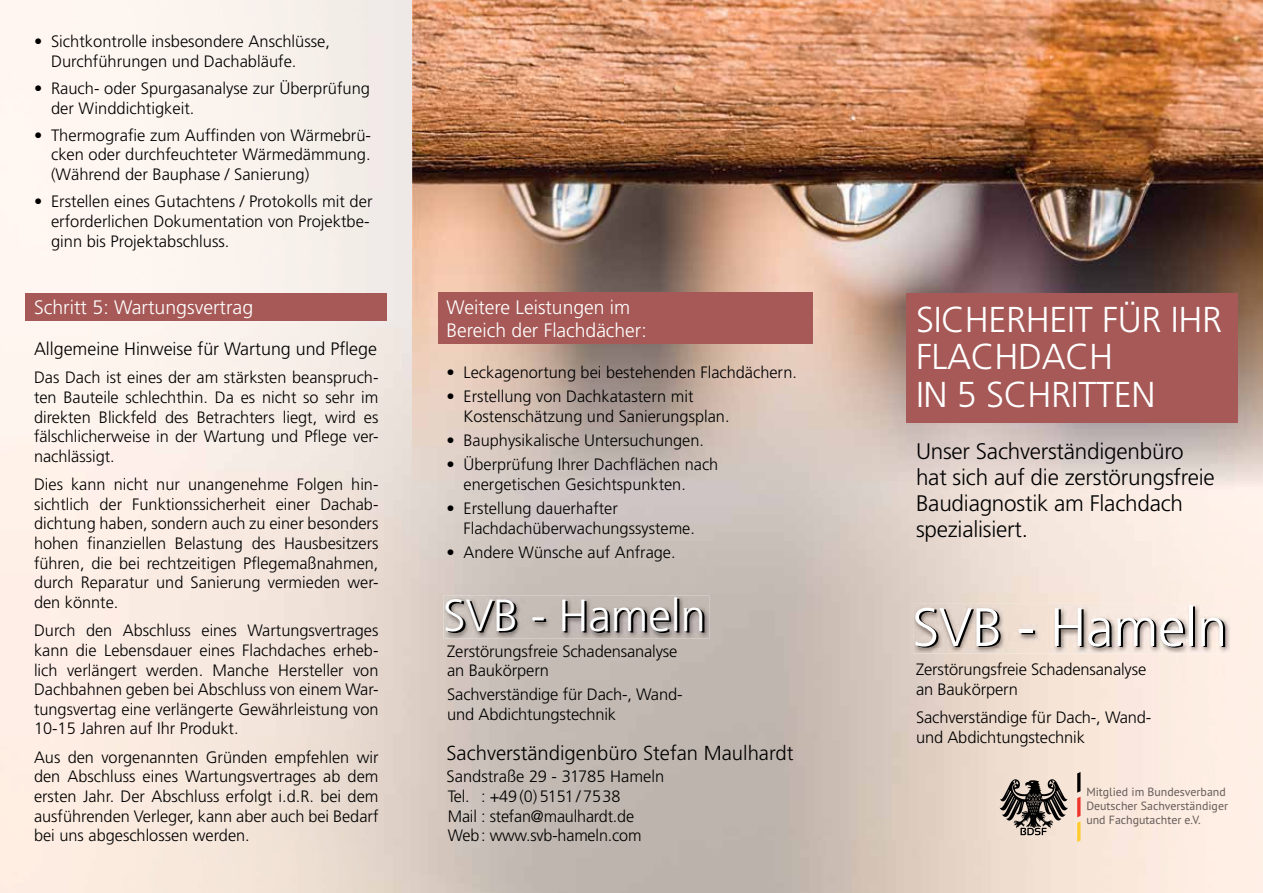
<style>
.page{position:relative;width:1263px;height:893px;background:#fff}
.page>*{position:absolute;margin:0;border:0;box-sizing:border-box;transform-origin:0 0}
.t1{font:300 54px "Frutiger";color:#fff}
.t2{font:300 45px "Frutiger";color:#fff}
.t3{font:300 36px/37.5px "Frutiger";letter-spacing:-.01em;color:#fff}
.t4{font:300 22.5px/26.2px "Frutiger";letter-spacing:-.01em;color:#000}
.t5{font:300 20.25px "Frutiger";color:#000}
.t6{font:300 19.5px/23.4px "Frutiger";color:#fff}
.t7{font:300 18px "Frutiger";color:#000}
.t8{font:300 16.5px/19.6px "Frutiger";color:#000}
.t9{font:11.85px/14.2px "PT Sans";color:#655b59}
</style>
<div class="page">
<img style="left:0;top:0;width:421px;height:893px">
<img style="left:421px;top:493px;width:842px;height:400px">
<img style="left:412px;top:0;width:851px;height:493px">
<div style="left:26px;top:293px;width:361px;height:27px;background:#a65956"></div>
<div style="left:438px;top:293px;width:374px;height:27px;background:#a65956"></div>
<div style="left:438px;top:316px;width:374px;height:27px;background:#a65956"></div>
<div style="left:906px;top:293px;width:331px;height:130px;background:#a65956"></div>
<svg style="left:1077px;top:772px;width:3px;height:70px"></svg>
<svg style="left:999px;top:779px;width:69px;height:56px;background:#897e76"></svg>
<img style="left:913px;top:604px;width:317px;height:49px">
<img style="left:917px;top:606px;width:308px;height:42px">
<img style="left:443px;top:595px;width:266px;height:44px">
<img style="left:448px;top:599px;width:256px;height:34px">
<p class="t8" style="left:51px;top:31px;width:281px;text-indent:-17px">• Sichtkontrolle insbesondere Anschlüsse,<br>Durchführungen und Dachabläufe.</p>
<p class="t8" style="left:51px;top:78px;width:321px;text-indent:-17px">• Rauch- oder Spurgasanalyse zur Überprüfung der Winddichtigkeit.</p>
<p class="t8" style="left:51px;top:125px;width:321px;text-align:justify;text-indent:-17px">• Thermografie zum Auffinden von Wärmebrü&shy;cken oder durchfeuchteter Wärmedämmung. (Während der Bauphase / Sanierung)</p>
<p class="t8" style="left:51px;top:192px;width:323px;text-indent:-17px">• Erstellen eines Gutachtens / Protokolls mit der erforderlichen Dokumentation von Projektbe&shy;ginn bis Projektabschluss.</p>
<p class="t6" style="left:34px;top:296px;width:221px">Schritt 5: Wartungsvertrag</p>
<p class="t7" style="left:34px;top:339px;width:344px">Allgemeine Hinweise für Wartung und Pflege</p>
<p class="t8" style="left:34px;top:368px;width:346px;text-align:justify">Das Dach ist eines der am stärksten beanspruch&shy;ten Bauteile schlechthin. Da es nicht so sehr im direkten Blickfeld des Betrachters liegt, wird es fälschlicherweise in der Wartung und Pflege ver&shy;nachlässigt.</p>
<p class="t8" style="left:34px;top:475px;width:346px;text-align:justify">Dies kann nicht nur unangenehme Folgen hin&shy;sichtlich der Funktionssicherheit einer Dachab&shy;dichtung haben, sondern auch zu einer besonders hohen finanziellen Belastung des Hausbesitzers führen, die bei rechtzeitigen Pflegemaßnahmen, durch Reparatur und Sanierung vermieden wer&shy;den könnte.</p>
<p class="t8" style="left:34px;top:621px;width:346px;text-align:justify">Durch den Abschluss eines Wartungsvertrages kann die Lebensdauer eines Flachdaches erheb&shy;lich verlängert werden. Manche Hersteller von Dachbahnen geben bei Abschluss von einem War&shy;tungsvertag eine verlängerte Gewährleistung von 10-15 Jahren auf Ihr Produkt.</p>
<p class="t8" style="left:34px;top:747px;width:346px;text-align:justify">Aus den vorgenannten Gründen empfehlen wir den Abschluss eines Wartungsvertrages ab dem ersten Jahr. Der Abschluss erfolgt i.d.R. bei dem ausführenden Verleger, kann aber auch bei Bedarf bei uns abgeschlossen werden.</p>
<p class="t6" style="left:446px;top:295px;width:202px">Weitere Leistungen im<br>Bereich der Flachdächer:</p>
<p class="t8" style="left:446px;top:363px;width:352px">• Leckagenortung bei bestehenden Flachdächern.</p>
<p class="t8" style="left:463px;top:387px;width:267px;text-indent:-17px">• Erstellung von Dachkatastern mit<br>Kostenschätzung und Sanierungsplan.</p>
<p class="t8" style="left:446px;top:431px;width:259px">• Bauphysikalische Untersuchungen.</p>
<p class="t8" style="left:463px;top:455px;width:256px;text-indent:-17px">• Überprüfung Ihrer Dachflächen nach energetischen Gesichtspunkten.</p>
<p class="t8" style="left:463px;top:498px;width:233px;text-indent:-17px">• Erstellung dauerhafter<br>Flachdachüberwachungssysteme.</p>
<p class="t8" style="left:446px;top:542px;width:231px">• Andere Wünsche auf Anfrage.</p>
<h2 class="t2" style="left:443px;top:590px;width:264px">SVB - Hameln</h2>
<p class="t8" style="left:447px;top:641px;width:232px">Zerstörungsfreie Schadensanalyse an Baukörpern</p>
<p class="t8" style="left:447px;top:685px;width:237px">Sachverständige für Dach-, Wand&shy;und Abdichtungstechnik</p>
<p class="t5" style="left:446px;top:742px;width:348px">Sachverständigenbüro Stefan Maulhardt</p>
<p class="t8" style="left:446px;top:766px;width:219px">Sandstraße 29 - 31785 Hameln<br>Tel. : +49 (0) 5151 / 7538<br>Mail : stefan@maulhardt.de<br>Web : www.svb-hameln.com</p>
<h3 class="t3" style="left:916px;top:301px;width:307px">SICHERHEIT FÜR IHR<br>FLACHDACH<br>IN 5 SCHRITTEN</h3>
<h3 class="t4" style="left:916px;top:438px;width:300px">Unser Sachverständigenbüro hat sich auf die zerstörungsfreie<br>Baudiagnostik am Flachdach spezialisiert.</h3>
<h1 class="t1" style="left:912px;top:597px;width:317px">SVB - Hameln</h1>
<p class="t8" style="left:916px;top:660px;width:232px">Zerstörungsfreie Schadensanalyse an Baukörpern</p>
<p class="t8" style="left:916px;top:708px;width:237px">Sachverständige für Dach-, Wand&shy;und Abdichtungstechnik</p>
<p class="t9" style="left:1086px;top:784px;width:143px">Mitglied im Bundesverband<br>Deutscher Sachverständiger und Fachgutachter e.V.</p>
</div>
